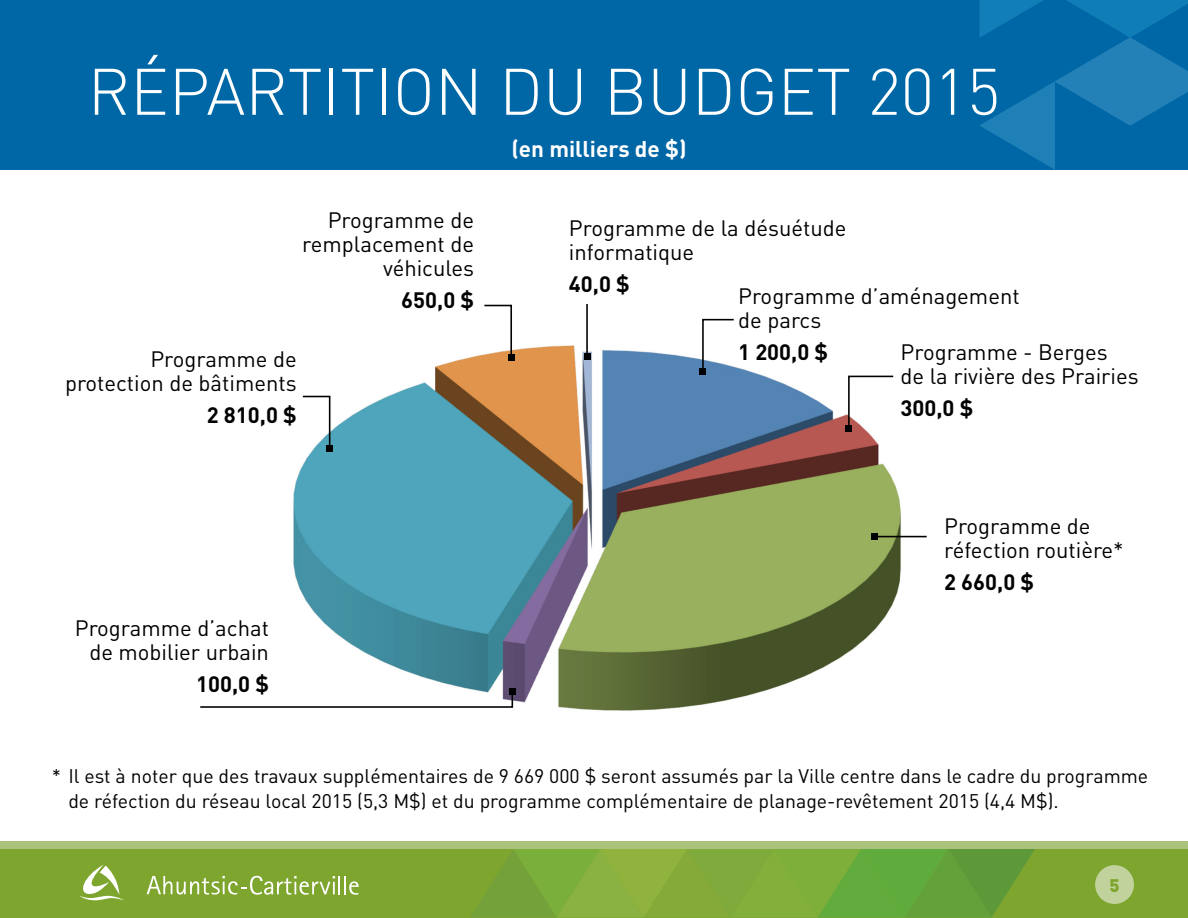
<style>
.page{position:relative;width:1188px;height:918px;background:#fff}
.page>*{position:absolute;margin:0;border:0;box-sizing:border-box;transform-origin:0 0}
.t1{font:300 64.65px "DIN";color:#fff}
.t2{font:700 22.5px "DIN";color:#fff}
.t3{font:22.05px/23.9px "DIN";color:#000}
.t4{font:700 22.05px "DIN";color:#000}
.t5{font:19.5px/25.5px "DIN";color:#000}
.t6{font:900 18px "DIN";color:#7ea52e}
</style>
<div class="page">
<div style="left:0;top:841px;width:1188px;height:77px;background:#7ea52e"></div>
<svg style="left:80px;top:865px;width:43px;height:35px"></svg>
<svg style="left:147px;top:876px;width:212px;height:19px"></svg>
<div style="left:0;top:0;width:1188px;height:170px;background:#0067a6"></div>
<div style="left:1095px;top:865px;width:39px;height:39px;background:#c1d29c;border-radius:50%"></div>
<svg style="left:471px;top:849px;width:564px;height:69px"></svg>
<div style="left:0;top:841px;width:1188px;height:8px;background:#aac279"></div>
<svg style="left:980px;top:0;width:208px;height:170px"></svg>
<img style="left:293px;top:345px;width:634px;height:366px">
<hr style="left:586px;top:304px;width:2px;height:52px;background:#000">
<svg style="left:584px;top:353px;width:6px;height:6px"></svg>
<svg style="left:200px;top:690px;width:314px;height:19px"></svg>
<div style="left:509px;top:689px;width:7px;height:6px;background:#000"></div>
<hr style="left:874px;top:536px;width:53px;height:1px;background:#000">
<div style="left:871px;top:533px;width:7px;height:7px;background:#000"></div>
<svg style="left:483px;top:304px;width:31px;height:57px"></svg>
<svg style="left:301px;top:395px;width:30px;height:55px"></svg>
<div style="left:326px;top:446px;width:7px;height:6px;background:#000"></div>
<svg style="left:700px;top:318px;width:35px;height:57px"></svg>
<svg style="left:846px;top:375px;width:49px;height:57px"></svg>
<h1 class="t1" style="left:88px;top:52px;width:77px">RÉPARTITIOND</h1>
<h1 class="t1" style="left:543px;top:52px;width:181px">U BUDGET</h1>
<h1 class="t1" style="left:868px;top:52px;width:134px">2015</h1>
<p class="t3" style="left:302px;top:208px;width:173px;text-align:right">Programme de remplacement de véhicules</p>
<p class="t4" style="left:401px;top:285px;width:74px">650,0 $</p>
<p class="t3" style="left:65px;top:347px;width:233px;text-align:right">Programme de protection de bâtiments</p>
<p class="t4" style="left:207px;top:401px;width:91px">2 810,0 $</p>
<p class="t3" style="left:75px;top:616px;width:196px;text-align:right">Programme d’achat de mobilier urbain</p>
<p class="t4" style="left:196px;top:670px;width:74px">100,0 $</p>
<p class="t2" style="left:511px;top:134px;width:177px">(en milliers de $)</p>
<p class="t3" style="left:569px;top:216px;width:279px">Programme de la désuétude informatique</p>
<p class="t4" style="left:569px;top:270px;width:62px">40,0 $</p>
<p class="t3" style="left:738px;top:284px;width:283px">Programme d’aménagement de parcs</p>
<p class="t4" style="left:738px;top:338px;width:91px">1 200,0 $</p>
<p class="t3" style="left:901px;top:340px;width:240px">Programme - Berges<br>de la rivière des Prairies</p>
<p class="t4" style="left:901px;top:394px;width:74px">300,0 $</p>
<p class="t3" style="left:944px;top:514px;width:181px">Programme de réfection routière*</p>
<p class="t4" style="left:944px;top:568px;width:91px">2 660,0 $</p>
<p class="t5" style="left:68px;top:763px;width:1081px;text-indent:-16px">* Il est à noter que des travaux supplémentaires de 9 669 000 $ seront assumés par la Ville centre dans le cadre du programme de réfection du réseau local 2015 (5,3 M$) et du programme complémentaire de planage-revêtement 2015 (4,4 M$).</p>
<p class="t6" style="left:1110px;top:873px;width:12px">5</p>
</div>
